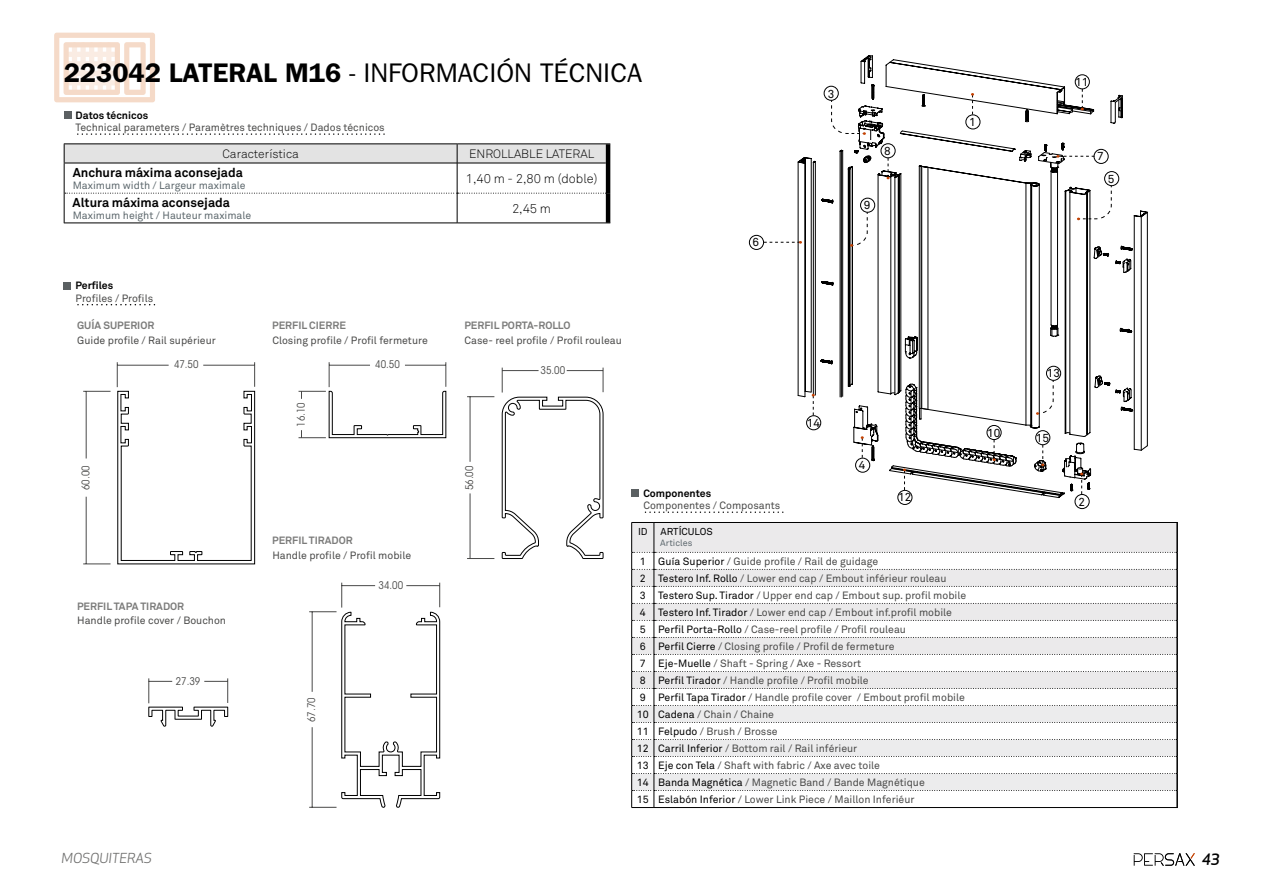
<style>
.page{position:relative;width:1263px;height:893px;background:#fff}
.page>*{position:absolute;margin:0;border:0;box-sizing:border-box;transform-origin:0 0}
.t1{font:27px "ITC Franklin Gothic Std";color:#000}
.t2{font:italic 500 15px "Apex New";color:#000}
.t3{font:italic 13.5px "Apex New";color:#6f6f6e}
.t4{font:700 12.75px "Akkurat Std";color:#000}
.t5{font:300 12.75px "Akkurat Std";color:#000}
.t6{font:300 12px "Akkurat Std";color:#000}
.t7{font:11.55px "Akkurat Std";color:#000}
.t8{font:10.5px/17px "Akkurat Std";color:#494948}
.t9{font:700 10.5px "Akkurat Std";color:#7b7b7a}
.t10{font:10.5px "Akkurat Std";color:#5d686d}
.t11{font:condensed 10.5px "ITC Avant Garde Std";color:#494948}
.t12{font:700 10.5px "Akkurat Std";color:#000}
.t13{font:9.9px "Akkurat Std";color:#000001}
.t14{font:9px "Akkurat Std";color:#5d686e}
.s1{font-weight:600}
.s2{color:#000}
</style>
<div class="page">
<svg style="left:1134px;top:853px;width:61px;height:13px"></svg>
<hr style="left:606px;top:144px;width:4px;height:19px;background:#000">
<hr style="left:606px;top:163px;width:4px;height:30px;background:#000">
<hr style="left:606px;top:193px;width:4px;height:30px;background:#000">
<hr style="left:64px;top:143px;width:393px;height:1px;background:#000">
<hr style="left:457px;top:143px;width:153px;height:1px;background:#000">
<hr style="left:64px;top:163px;width:1px;height:30px;background:#000">
<hr style="left:64px;top:193px;width:1px;height:30px;background:#000">
<svg style="left:65px;top:193px;width:541px;height:1px"></svg>
<hr style="left:64px;top:163px;width:393px;height:1px;background:#000">
<hr style="left:457px;top:163px;width:149px;height:1px;background:#000">
<svg style="left:64px;top:144px;width:544px;height:19px"></svg>
<hr style="left:457px;top:163px;width:1px;height:30px;background:#000">
<hr style="left:457px;top:193px;width:1px;height:30px;background:#000">
<hr style="left:64px;top:223px;width:393px;height:1px;background:#000">
<hr style="left:457px;top:223px;width:153px;height:1px;background:#000">
<svg style="left:78px;top:133px;width:307px;height:2px"></svg>
<div style="left:64px;top:111px;width:7px;height:8px;background:#5b6062"></div>
<svg style="left:645px;top:511px;width:139px;height:2px"></svg>
<div style="left:631px;top:489px;width:8px;height:8px;background:#5b6062"></div>
<svg style="left:78px;top:304px;width:77px;height:1px"></svg>
<div style="left:63px;top:282px;width:8px;height:7px;background:#5b6062"></div>
<svg style="left:54px;top:33px;width:101px;height:69px"></svg>
<svg style="left:631px;top:522px;width:547px;height:286px"></svg>
<svg style="left:83px;top:391px;width:28px;height:1px"></svg>
<svg style="left:83px;top:564px;width:28px;height:1px"></svg>
<hr style="left:86px;top:391px;width:1px;height:67px;background:#494948">
<hr style="left:86px;top:497px;width:1px;height:67px;background:#494948">
<svg style="left:117px;top:362px;width:138px;height:202px"></svg>
<svg style="left:298px;top:362px;width:149px;height:76px"></svg>
<svg style="left:148px;top:678px;width:80px;height:49px"></svg>
<svg style="left:467px;top:396px;width:27px;height:1px"></svg>
<svg style="left:467px;top:558px;width:27px;height:1px"></svg>
<hr style="left:470px;top:397px;width:1px;height:65px;background:#494948">
<hr style="left:470px;top:493px;width:1px;height:65px;background:#494948">
<svg style="left:502px;top:368px;width:102px;height:191px"></svg>
<svg style="left:309px;top:583px;width:131px;height:225px"></svg>
<div style="left:1074px;top:494px;width:15px;height:15px;border:1px solid #000001;border-radius:50%"></div>
<div style="left:897px;top:490px;width:15px;height:15px;border:1px solid #000001;border-radius:50%"></div>
<div style="left:749px;top:235px;width:15px;height:15px;border:1px solid #000001;border-radius:50%"></div>
<svg style="left:764px;top:55px;width:384px;height:440px"></svg>
<div style="left:1075px;top:74px;width:15px;height:15px;border:1px solid #000001;border-radius:50%"></div>
<h1 class="t1" style="left:64px;top:58px;width:580px"><span class="s1">223042 LATERAL M16</span> - INFORMACIÓN TÉCNICA</h1>
<p class="t12" style="left:76px;top:108px;width:74px">Datos técnicos</p>
<p class="t8" style="left:76px;top:119px;width:311px">Technical parameters / Paramètres techniques / Dados técnicos</p>
<p class="t6" style="left:222px;top:147px;width:78px">Característica</p>
<p class="t6" style="left:469px;top:147px;width:127px">ENROLLABLE LATERAL</p>
<p class="t4" style="left:73px;top:165px;width:172px">Anchura máxima aconsejada</p>
<p class="t10" style="left:73px;top:179px;width:175px">Maximum width / Largeur maximale</p>
<p class="t5" style="left:466px;top:171px;width:133px">1,40 m - 2,80 m (doble)</p>
<p class="t4" style="left:73px;top:195px;width:159px">Altura máxima aconsejada</p>
<p class="t10" style="left:73px;top:209px;width:180px">Maximum height / Hauteur maximale</p>
<p class="t12" style="left:75px;top:279px;width:39px">Perfiles</p>
<p class="t8" style="left:75px;top:290px;width:79px">Profiles / Profils</p>
<p class="t9" style="left:77px;top:319px;width:79px">GUÍA SUPERIOR</p>
<p class="t8" style="left:77px;top:332px;width:140px">Guide profile / Rail supérieur</p>
<p class="t11" style="left:79px;top:490px;width:26px;rotate:-90deg">60.00</p>
<p class="t11" style="left:174px;top:358px;width:26px">47.50</p>
<p class="t9" style="left:272px;top:319px;width:75px">PERFIL CIERRE</p>
<p class="t8" style="left:272px;top:332px;width:157px">Closing profile / Profil fermeture</p>
<p class="t11" style="left:295px;top:427px;width:26px;rotate:-90deg">16.10</p>
<p class="t11" style="left:375px;top:358px;width:26px">40.50</p>
<p class="t5" style="left:512px;top:201px;width:41px">2,45 m</p>
<p class="t9" style="left:464px;top:319px;width:108px">PERFIL PORTA-ROLLO</p>
<p class="t8" style="left:465px;top:332px;width:159px">Case- reel profile / Profil rouleau</p>
<p class="t11" style="left:541px;top:364px;width:26px">35.00</p>
<p class="t7" style="left:752px;top:236px;width:8px">6</p>
<p class="t11" style="left:463px;top:490px;width:26px;rotate:-90deg">56.00</p>
<p class="t12" style="left:643px;top:486px;width:69px">Componentes</p>
<p class="t8" style="left:643px;top:497px;width:138px">Componentes / Composants</p>
<p class="t7" style="left:828px;top:87px;width:8px">3</p>
<p class="t7" style="left:884px;top:144px;width:8px">8</p>
<p class="t7" style="left:864px;top:198px;width:8px">9</p>
<p class="t7" style="left:807px;top:416px;width:15px">14</p>
<p class="t7" style="left:859px;top:459px;width:8px">4</p>
<p class="t7" style="left:898px;top:490px;width:15px">12</p>
<p class="t7" style="left:969px;top:115px;width:8px">1</p>
<p class="t9" style="left:77px;top:599px;width:109px">PERFIL TAPA TIRADOR</p>
<p class="t8" style="left:77px;top:612px;width:150px">Handle profile cover / Bouchon</p>
<p class="t11" style="left:176px;top:674px;width:26px">27.39</p>
<p class="t9" style="left:272px;top:534px;width:82px">PERFIL TIRADOR</p>
<p class="t8" style="left:272px;top:547px;width:140px">Handle profile / Profil mobile</p>
<p class="t11" style="left:305px;top:722px;width:26px;rotate:-90deg">67.70</p>
<p class="t11" style="left:379px;top:579px;width:26px">34.00</p>
<p class="t13" style="left:638px;top:525px;width:11px">ID</p>
<p class="t13" style="left:661px;top:525px;width:54px">ARTÍCULOS</p>
<p class="t14" style="left:660px;top:538px;width:34px">Articles</p>
<p class="t8" style="left:637px;top:553px;width:331px"><span class="s2">1 Guía Superior</span> / Guide profile / Rail de guidage<br><span class="s2">2 Testero Inf. Rollo</span> / Lower end cap / Embout inférieur rouleau<br><span class="s2">3 Testero Sup. Tirador</span> / Upper end cap / Embout sup. profil mobile <span class="s2">4 Testero Inf. Tirador</span> / Lower end cap / Embout inf.profil mobile<br><span class="s2">5 Perfil Porta-Rollo</span> / Case-reel profile / Profil rouleau<br><span class="s2">6 Perfil Cierre</span> / Closing profile / Profil de fermeture<br><span class="s2">7 Eje-Muelle</span> / Shaft - Spring / Axe - Ressort<br><span class="s2">8 Perfil Tirador</span> / Handle profile / Profil mobile<br><span class="s2">9 Perfil Tapa Tirador</span> / Handle profile cover / Embout profil mobile <span class="s2">10 Cadena</span> / Chain / Chaine<br><span class="s2">11 Felpudo</span> / Brush / Brosse<br><span class="s2">12 Carril Inferior</span> / Bottom rail / Rail inférieur<br><span class="s2">13 Eje con Tela</span> / Shaft with fabric / Axe avec toile<br><span class="s2">14 Banda Magnética</span> / Magnetic Band / Bande Magnétique<br><span class="s2">15 Eslabón Inferior</span> / Lower Link Piece / Maillon Inferiéur</p>
<p class="t7" style="left:987px;top:426px;width:15px">10</p>
<p class="t7" style="left:1075px;top:75px;width:15px">11</p>
<p class="t7" style="left:1097px;top:150px;width:8px">7</p>
<p class="t7" style="left:1108px;top:172px;width:8px">5</p>
<p class="t7" style="left:1047px;top:366px;width:15px">13</p>
<p class="t7" style="left:1036px;top:431px;width:15px">15</p>
<p class="t7" style="left:1078px;top:495px;width:8px">2</p>
<p class="t3" style="left:62px;top:850px;width:92px">MOSQUITERAS</p>
<h2 class="t2" style="left:1202px;top:848px;width:19px">43</h2>
</div>
